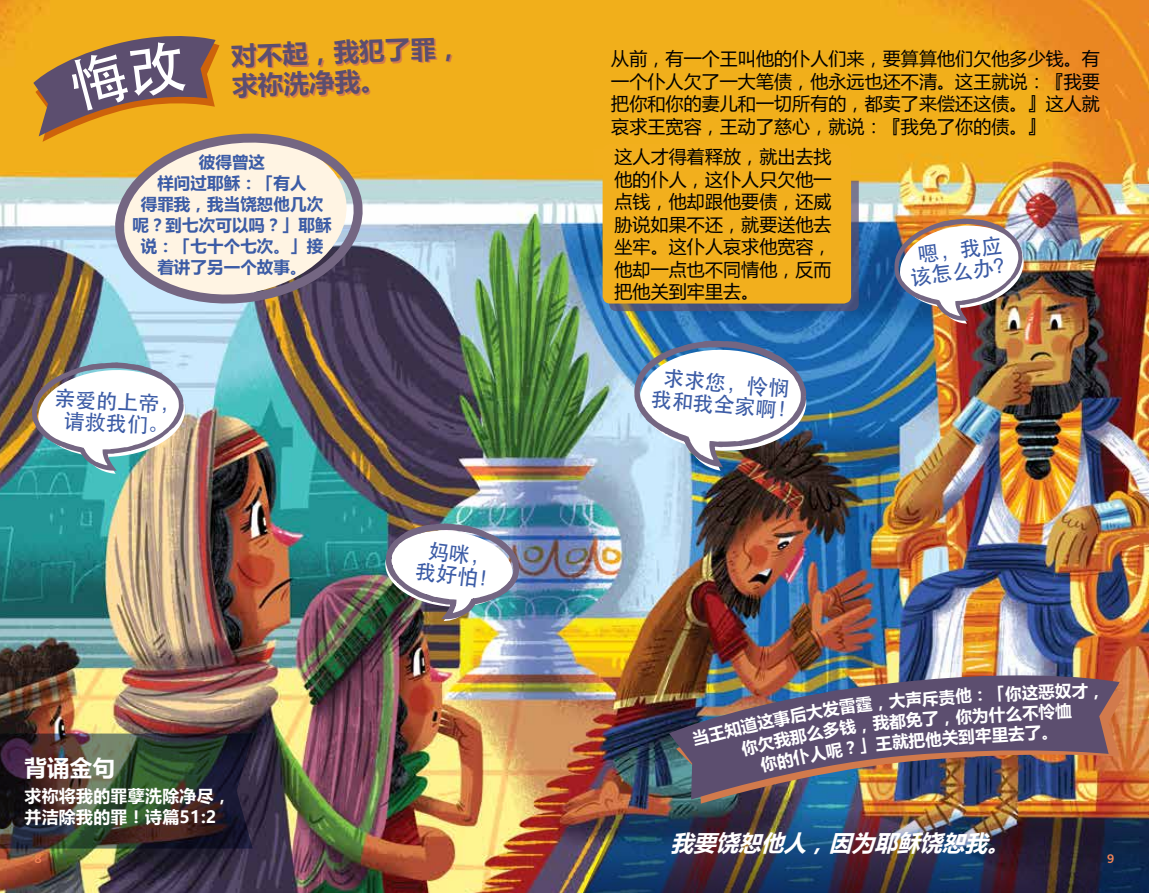
<style>
.page{position:relative;width:1149px;height:893px;background:#fff}
.page>*{position:absolute;margin:0;border:0;box-sizing:border-box;transform-origin:0 0}
.t1{font:700 25.5px "Microsoft Ya Hei";color:#5c4e6f}
.t2{font:italic 700 22.5px "Microsoft Ya Hei";color:#fff}
.t3{font:700 22.5px "Microsoft Ya Hei";color:#fff}
.t4{font:500 21px/21.6px "ST Heiti SC";color:#3c5ca6;text-align:center}
.t5{font:18px/22.5px "Microsoft Ya Hei";letter-spacing:.005em;color:#000;text-align:justify}
.t6{font:700 16.8px/21.5px "Microsoft Ya Hei";letter-spacing:.02em;color:#fff}
.t7{font:700 16.5px/21px "Microsoft Ya Hei";letter-spacing:.005em;color:#3c5ca6;text-align:center}
.t8{font:700 16.5px "Microsoft Ya Hei";color:#fff}
.t9{font:12px "Trade Gothic LT Std Bd 2";color:#ef8256}
</style>
<div class="page">
<img style="left:0;top:0;width:1148px;height:893px">
<svg style="left:609px;top:181px;width:249px;height:130px;background:#575d7b"></svg>
<img style="left:0;top:733px;width:253px;height:115px">
<img style="left:576px;top:810px;width:572px;height:83px">
<div style="left:602px;top:144px;width:248px;height:160px;background:#f2af1d"></div>
<svg style="left:113px;top:130px;width:252px;height:177px;background:#d8cbb9"></svg>
<img style="left:673px;top:658px;width:460px;height:165px">
<img style="left:666px;top:643px;width:462px;height:176px">
<img style="left:32px;top:362px;width:154px;height:112px">
<img style="left:634px;top:341px;width:173px;height:130px">
<img style="left:383px;top:521px;width:137px;height:100px">
<img style="left:894px;top:218px;width:131px;height:106px">
<img style="left:592px;top:148px;width:29px;height:28px">
<svg style="left:1094px;top:695px;width:3px;height:4px"></svg>
<div style="left:1037px;top:683px;width:50px;height:37px;background:#5c4e6f"></div>
<svg style="left:691px;top:692px;width:283px;height:81px;background:#62536d"></svg>
<svg style="left:1042px;top:736px;width:4px;height:4px"></svg>
<svg style="left:30px;top:25px;width:197px;height:117px;background:#ac7f3f"></svg>
<h1 class="t1" style="left:230px;top:38px;width:232px;rotate:-2deg">对不起，我犯了罪，</h1>
<h1 class="t1" style="left:231px;top:68px;width:155px;rotate:-2deg">求祢洗净我。</h1>
<p class="t7" style="left:132px;top:151px;width:200px">彼得曾这<br>样问过耶稣：「有人<br>得罪我，我当饶恕他几次呢？到七次可以吗？」耶稣说：「七十个七次。」接着讲了另一个故事。</p>
<p class="t4" style="left:55px;top:387px;width:127px;rotate:3deg">亲爱的上帝，请救我们。</p>
<p class="t3" style="left:24px;top:752px;width:92px">背诵金句</p>
<p class="t6" style="left:24px;top:785px;width:208px">求祢将我的罪孽洗除净尽，并洁除我的罪！诗篇51:2</p>
<p class="t4" style="left:419px;top:538px;width:85px;rotate:7deg">妈咪，我好怕！</p>
<p class="t5" style="left:611px;top:47px;width:490px">从前，有一个王叫他的仆人们来，要算算他们欠他多少钱。有一个仆人欠了一大笔债，他永远也还不清。这王就说：『我要把你和你的妻儿和一切所有的，都卖了来偿还这债。』这人就哀求王宽容，王动了慈心，就说：『我免了你的债。』</p>
<p class="t5" style="left:614px;top:145px;width:218px">这人才得着释放，就出去找他的仆人，这仆人只欠他一点钱，他却跟他要债，还威胁说如果不还，就要送他去坐牢。这仆人哀求他宽容，他却一点也不同情他，反而把他关到牢里去。</p>
<p class="t4" style="left:906px;top:245px;width:106px;rotate:-7deg">嗯，我应该怎么办？</p>
<p class="t4" style="left:653px;top:366px;width:148px;rotate:5deg">求求您，怜悯我和我全家啊！</p>
<p class="t8" style="left:904px;top:688px;width:68px;rotate:-4deg">声斥责他</p>
<p class="t8" style="left:971px;top:684px;width:68px;rotate:-3deg">：「你这</p>
<p class="t8" style="left:971px;top:704px;width:68px;rotate:-3deg">为什么不</p>
<p class="t8" style="left:974px;top:724px;width:68px;rotate:-3deg">牢里去了</p>
<p class="t2" style="left:670px;top:827px;width:349px">我要饶恕他人，因为耶稣饶恕我。</p>
<p class="t9" style="left:34px;top:851px;width:9px">8</p>
<p class="t9" style="left:1106px;top:851px;width:9px">9</p>
</div>
